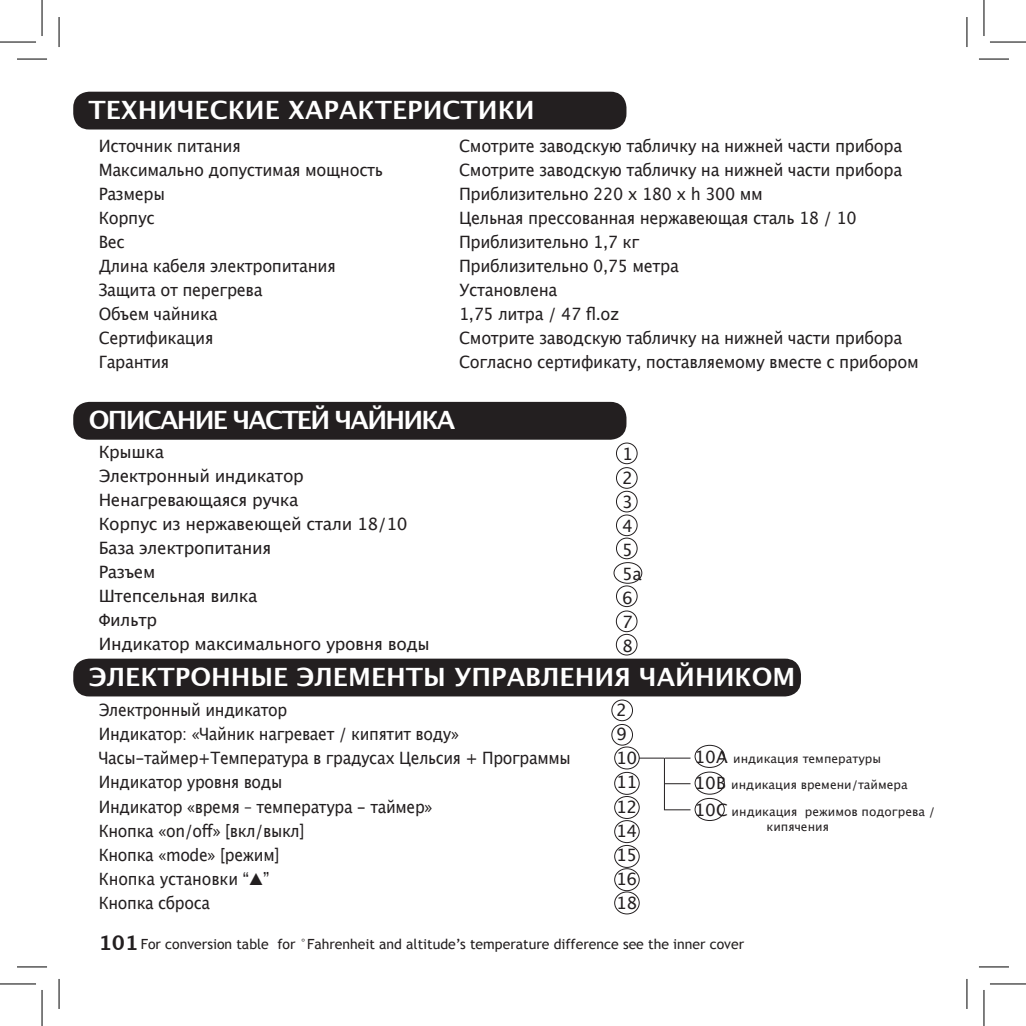
<style>
.page{position:relative;width:1026px;height:1026px;background:#fff}
.page>*{position:absolute;margin:0;border:0;box-sizing:border-box;transform-origin:0 0}
.t1{font:700 25.2px "Lucida Grande";color:#fff}
.t2{font:700 25.2px "Lucida Grande";letter-spacing:-.07em;color:#fff}
.t3{font:17px "Lucida Grande";letter-spacing:-.02em;color:#231f20;scale:.95 1}
.t4{font:17px/24px "Lucida Grande";letter-spacing:-.02em;color:#231f20;scale:.92 1}
.t5{font:17px/24px "Lucida Grande";letter-spacing:-.02em;color:#231f20}
.t6{font:14px "Trebuchet MS";color:#231f20}
.t7{font:12px/25.4px "Lucida Grande";color:#231f20}
.s1{font-size:17px}
.s2{font-family:"Lucida Grande";font-weight:700;font-size:20px}
</style>
<div class="page">
<div style="left:73px;top:92px;width:553px;height:37px;background:#231f20;border-radius:16px"></div>
<div style="left:73px;top:402px;width:553px;height:37px;background:#231f20;border-radius:16px"></div>
<div style="left:73px;top:658px;width:727px;height:38px;background:#231f20;border-radius:16px"></div>
<div style="left:611px;top:699px;width:21px;height:22px;border:1px solid #231f20;border-radius:50%"></div>
<div style="left:611px;top:723px;width:21px;height:22px;border:1px solid #231f20;border-radius:50%"></div>
<div style="left:614px;top:746px;width:25px;height:23px;border:1px solid #231f20;border-radius:50%"></div>
<div style="left:694px;top:744px;width:30px;height:23px;border:1px solid #231f20;border-radius:50%"></div>
<div style="left:694px;top:771px;width:30px;height:23px;border:1px solid #231f20;border-radius:50%"></div>
<div style="left:694px;top:797px;width:30px;height:23px;border:1px solid #231f20;border-radius:50%"></div>
<div style="left:614px;top:771px;width:25px;height:23px;border:1px solid #231f20;border-radius:50%"></div>
<div style="left:614px;top:795px;width:25px;height:23px;border:1px solid #231f20;border-radius:50%"></div>
<div style="left:614px;top:819px;width:25px;height:23px;border:1px solid #231f20;border-radius:50%"></div>
<div style="left:614px;top:844px;width:25px;height:23px;border:1px solid #231f20;border-radius:50%"></div>
<div style="left:614px;top:867px;width:25px;height:23px;border:1px solid #231f20;border-radius:50%"></div>
<div style="left:614px;top:891px;width:25px;height:23px;border:1px solid #231f20;border-radius:50%"></div>
<svg style="left:638px;top:757px;width:52px;height:1px"></svg>
<svg style="left:664px;top:783px;width:26px;height:1px"></svg>
<svg style="left:664px;top:809px;width:26px;height:1px"></svg>
<hr style="left:663px;top:757px;width:1px;height:53px;background:#231f20">
<div style="left:615px;top:442px;width:22px;height:22px;border:1px solid #231f20;border-radius:50%"></div>
<div style="left:615px;top:467px;width:22px;height:21px;border:1px solid #231f20;border-radius:50%"></div>
<div style="left:615px;top:490px;width:22px;height:22px;border:1px solid #231f20;border-radius:50%"></div>
<div style="left:615px;top:514px;width:22px;height:22px;border:1px solid #231f20;border-radius:50%"></div>
<div style="left:615px;top:537px;width:22px;height:22px;border:1px solid #231f20;border-radius:50%"></div>
<div style="left:613px;top:562px;width:29px;height:21px;border:1px solid #231f20;border-radius:50%"></div>
<div style="left:615px;top:585px;width:22px;height:22px;border:1px solid #231f20;border-radius:50%"></div>
<div style="left:615px;top:610px;width:22px;height:22px;border:1px solid #231f20;border-radius:50%"></div>
<div style="left:615px;top:633px;width:22px;height:22px;border:1px solid #231f20;border-radius:50%"></div>
<hr style="left:17px;top:59px;width:30px;height:1px;background:#000">
<hr style="left:978px;top:59px;width:30px;height:1px;background:#000">
<hr style="left:17px;top:966px;width:30px;height:1px;background:#000">
<hr style="left:978px;top:966px;width:30px;height:1px;background:#000">
<hr style="left:59px;top:17px;width:1px;height:30px;background:#000">
<hr style="left:59px;top:978px;width:1px;height:30px;background:#000">
<hr style="left:966px;top:17px;width:1px;height:30px;background:#000">
<hr style="left:966px;top:978px;width:1px;height:30px;background:#000">
<hr style="left:0;top:42px;width:36px;height:1px;background:#000">
<hr style="left:989px;top:42px;width:36px;height:1px;background:#000">
<hr style="left:0;top:983px;width:36px;height:1px;background:#000">
<hr style="left:989px;top:983px;width:36px;height:1px;background:#000">
<hr style="left:42px;top:0;width:1px;height:36px;background:#000">
<hr style="left:42px;top:989px;width:1px;height:36px;background:#000">
<hr style="left:983px;top:0;width:1px;height:36px;background:#000">
<hr style="left:983px;top:989px;width:1px;height:36px;background:#000">
<h1 class="t1" style="left:88px;top:89px;width:447px">ТЕХНИЧЕСКИЕ ХАРАКТЕРИСТИКИ</h1>
<p class="t3" style="left:99px;top:136px;width:151px">Источник питания</p>
<p class="t3" style="left:459px;top:136px;width:468px">Смотрите заводскую табличку на нижней части прибора</p>
<p class="t3" style="left:99px;top:160px;width:300px">Максимально допустимая мощность</p>
<p class="t3" style="left:459px;top:160px;width:468px">Смотрите заводскую табличку на нижней части прибора</p>
<p class="t3" style="left:99px;top:184px;width:71px">Размеры</p>
<p class="t3" style="left:459px;top:184px;width:321px">Приблизительно 220 x 180 x h 300 мм</p>
<p class="t3" style="left:99px;top:208px;width:60px">Корпус</p>
<p class="t3" style="left:459px;top:208px;width:420px">Цельная прессованная нержавеющая сталь 18 / 10</p>
<p class="t3" style="left:99px;top:232px;width:29px">Вес</p>
<p class="t3" style="left:459px;top:232px;width:191px">Приблизительно 1,7 кг</p>
<p class="t3" style="left:99px;top:256px;width:251px">Длина кабеля электропитания</p>
<p class="t3" style="left:459px;top:256px;width:233px">Приблизительно 0,75 метра</p>
<p class="t3" style="left:99px;top:280px;width:174px">Защита от перегрева</p>
<p class="t3" style="left:459px;top:280px;width:105px">Установлена</p>
<p class="t3" style="left:99px;top:304px;width:127px">Объем чайника</p>
<p class="t3" style="left:459px;top:304px;width:170px">1,75 литра / 47 fl.oz</p>
<p class="t3" style="left:99px;top:328px;width:122px">Сертификация</p>
<p class="t3" style="left:459px;top:328px;width:468px">Смотрите заводскую табличку на нижней части прибора</p>
<p class="t3" style="left:99px;top:352px;width:76px">Гарантия</p>
<p class="t3" style="left:459px;top:352px;width:485px">Согласно сертификату, поставляемому вместе с прибором</p>
<h1 class="t2" style="left:89px;top:399px;width:368px">ОПИСАНИЕ ЧАСТЕЙ ЧАЙНИКА</h1>
<p class="t5" style="left:99px;top:440px;width:332px">Крышка<br>Электронный индикатор<br>Ненагревающаяся ручка<br>Корпус из нержавеющей стали 18/10<br>База электропитания<br>Разъем<br>Штепсельная вилка<br>Фильтр<br>Индикатор максимального уровня воды</p>
<p class="t5" style="left:622px;top:441px;width:21px">1<br>2<br>3<br>4<br>5<br>5a<br>6<br>7<br>8</p>
<h1 class="t1" style="left:89px;top:656px;width:707px">ЭЛЕКТРОННЫЕ ЭЛЕМЕНТЫ УПРАВЛЕНИЯ ЧАЙНИКОМ</h1>
<p class="t4" style="left:99px;top:698px;width:514px">Электронный индикатор<br>Индикатор: «Чайник нагревает / кипятит воду»<br>Часы-таймер+Температура в градусах Цельсия + Программы<br>Индикатор уровня воды<br>Индикатор «время – температура - таймер»<br>Кнопка «on/off» [вкл/выкл]<br>Кнопка «mode» [режим]<br>Кнопка установки “▲”<br>Кнопка сброса</p>
<p class="t5" style="left:616px;top:698px;width:23px">2<br>9<br>10<br>11<br>12<br>14<br>15<br>16<br>18</p>
<p class="t7" style="left:694px;top:746px;width:214px"><span class="s1">10A</span> индикация температуры<br><span class="s1">10B</span> индикация времени/таймера</p>
<p class="t7" style="left:766px;top:804px;width:170px;line-height:14.4px;text-indent:-72px"><span class="s1">10C</span> индикация режимов подогрева / кипячения</p>
<p class="t6" style="left:99px;top:935px;width:646px"><span class="s2">101</span> For conversion table for °Fahrenheit and altitude’s temperature difference see the inner cover</p>
</div>
